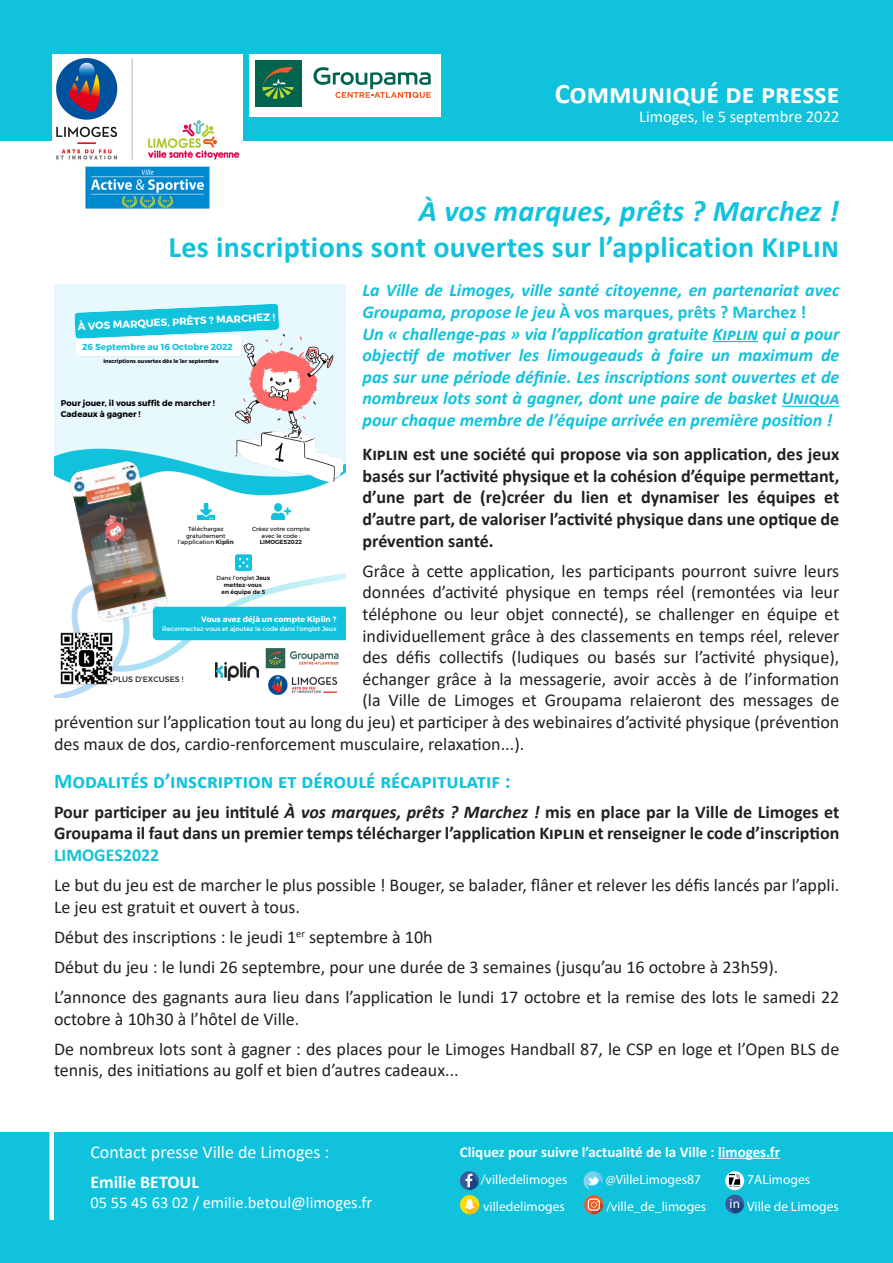
<style>
.page{position:relative;width:893px;height:1263px;background:#fff}
.page>*{position:absolute;margin:0;border:0;box-sizing:border-box;transform-origin:0 0}
.t1{font:700 30px "Calibri";letter-spacing:.01em;color:#10c2dc}
.t2{font:italic 700 30px "Calibri";letter-spacing:.01em;color:#10c2dc}
.t3{font:700 28.5px "Calibri";color:#fff}
.t4{font:700 21px "Calibri";color:#10c2dc}
.t5{font:18px/21.6px "Calibri";color:#231f20}
.t6{font:700 18px/21.6px "Calibri";color:#231f20;text-align:justify}
.t7{font:italic 700 18px/21.6px "Calibri";color:#10c2dc}
.t8{font:18px "Calibri";color:#fff}
.t9{font:700 18px "Calibri";color:#fff}
.t10{font:16.5px "Calibri";color:#fff}
.t11{font:700 15px "Calibri";color:#fff}
.t12{font:13.5px "Myriad Pro";color:#fff}
.t13{font:13.2px "Myriad Pro";color:#fff}
.t14{font:700 10.35px "Montserrat";color:#fff}
.t15{font:700 8.85px "Montserrat";color:#10c2dc}
.t16{font:700 8.4px/11.4px "Montserrat";color:#010101}
.t17{font:700 7.8px "Montserrat";color:#fff}
.t18{font:7.8px "Montserrat";color:#231f20}
.t19{font:6.3px "Montserrat";color:#fff}
.t20{font:5.85px/6.9px "Montserrat";color:#231f20;text-align:center}
.t21{font:700 5.85px/6.9px "Montserrat";color:#231f20;text-align:center}
.t22{font:700 5.4px "Montserrat";color:#010101}
.s1{font-style:normal}
.s2{font-style:italic}
.s3{color:#10c2dc}
.s4{font-weight:700}
.s5{font-weight:400}
</style>
<div class="page">
<hr style="left:713px;top:341px;width:45px;height:1px;background:#10c2dc">
<hr style="left:782px;top:406px;width:57px;height:1px;background:#10c2dc">
<div style="left:0;top:0;width:893px;height:140px;background:#10c2dc"></div>
<div style="left:249px;top:54px;width:192px;height:63px;background:#fff"></div>
<div style="left:255px;top:60px;width:47px;height:47px;background:#00644e"></div>
<svg style="left:262px;top:67px;width:32px;height:32px"></svg>
<svg style="left:313px;top:67px;width:118px;height:31px"></svg>
<img style="left:54px;top:285px;width:291px;height:231px">
<div style="left:78px;top:336px;width:165px;height:22px;background:#e3f1f6;border-radius:4px"></div>
<div style="left:76px;top:335px;width:165px;height:21px;background:#fff;border-radius:4px"></div>
<svg style="left:74px;top:304px;width:205px;height:36px;background:#4bd0e4"></svg>
<img style="left:236px;top:335px;width:107px;height:146px">
<img style="left:271px;top:504px;width:20px;height:16px">
<img style="left:198px;top:504px;width:16px;height:16px">
<img style="left:236px;top:554px;width:15px;height:17px">
<img style="left:61px;top:628px;width:51px;height:63px">
<img style="left:64px;top:457px;width:113px;height:171px">
<div style="left:153px;top:607px;width:192px;height:33px;background:#10c2dc"></div>
<img style="left:215px;top:663px;width:44px;height:17px">
<img style="left:265px;top:648px;width:74px;height:21px">
<img style="left:268px;top:675px;width:70px;height:21px">
<img style="left:52px;top:54px;width:191px;height:106px">
<div style="left:0;top:1132px;width:893px;height:131px;background:#10c2dc"></div>
<hr style="left:50px;top:1113px;width:4px;height:107px;background:#fff">
<hr style="left:718px;top:1158px;width:62px;height:1px;background:#fff">
<svg style="left:460px;top:1171px;width:19px;height:43px"></svg>
<svg style="left:583px;top:1171px;width:20px;height:43px"></svg>
<svg style="left:725px;top:1171px;width:19px;height:19px"></svg>
<img style="left:728px;top:1174px;width:13px;height:14px">
<svg style="left:725px;top:1195px;width:19px;height:18px"></svg>
<img style="left:85px;top:166px;width:125px;height:43px">
<p class="t3" style="left:555px;top:73px;width:286px">Communiqué de presse</p>
<p class="t10" style="left:639px;top:105px;width:202px">Limoges, le 5 septembre 2022</p>
<p class="t2" style="left:419px;top:190px;width:422px">À vos marques, prêts ? Marchez !</p>
<p class="t1" style="left:168px;top:226px;width:672px">Les inscriptions sont ouvertes sur l’application Kiplin</p>
<p class="t7" style="left:362px;top:279px;width:478px">La Ville de Limoges, ville santé citoyenne, en partenariat avec<br>Groupama, propose le jeu <span class="s1">À vos marques, prêts ? Marchez !</span></p>
<p class="t7" style="left:362px;top:322px;width:478px;text-align:justify">Un « challenge-pas » via l’application gratuite Kiplin qui a pour objectif de motiver les limougeauds à faire un maximum de pas sur une période définie. Les inscriptions sont ouvertes et de nombreux lots sont à gagner, dont une paire de basket Uniqua pour chaque membre de l’équipe arrivée en première position !</p>
<p class="t6" style="left:362px;top:443px;width:478px">Kiplin est une société qui propose via son application, des jeux basés sur l’activité physique et la cohésion d’équipe permettant, d’une part de (re)créer du lien et dynamiser les équipes et d’autre part, de valoriser l’activité physique dans une optique de prévention santé.</p>
<p class="t5" style="left:362px;top:559px;width:478px">Grâce à cette application, les participants pourront suivre leurs</p>
<p class="t5" style="left:362px;top:581px;width:478px">données d’activité physique en temps réel (remontées via leur</p>
<p class="t5" style="left:362px;top:603px;width:478px">téléphone ou leur objet connecté), se challenger en équipe et</p>
<p class="t5" style="left:362px;top:624px;width:478px">individuellement grâce à des classements en temps réel, relever</p>
<p class="t5" style="left:362px;top:646px;width:478px">des défis collectifs (ludiques ou basés sur l’activité physique),</p>
<p class="t5" style="left:362px;top:667px;width:478px">échanger grâce à la messagerie, avoir accès à de l’information</p>
<p class="t5" style="left:362px;top:689px;width:478px">(la Ville de Limoges et Groupama relaieront des messages de</p>
<p class="t5" style="left:54px;top:711px;width:787px">prévention sur l’application tout au long du jeu) et participer à des webinaires d’activité physique (prévention</p>
<p class="t5" style="left:54px;top:732px;width:472px">des maux de dos, cardio-renforcement musculaire, relaxation...).</p>
<p class="t4" style="left:54px;top:766px;width:458px">Modalités d’inscription et déroulé récapitulatif :</p>
<p class="t6" style="left:54px;top:801px;width:787px">Pour participer au jeu intitulé <span class="s2">À vos marques, prêts ? Marchez !</span> mis en place par la Ville de Limoges et Groupama il faut dans un premier temps télécharger l’application Kiplin et renseigner le code d’inscription <span class="s3">LIMOGES2022</span></p>
<p class="t5" style="left:54px;top:874px;width:787px">Le but du jeu est de marcher le plus possible ! Bouger, se balader, flâner et relever les défis lancés par l’appli.<br>Le jeu est gratuit et ouvert à tous.</p>
<p class="t5" style="left:54px;top:925px;width:380px">Début des inscriptions : le jeudi 1<sup>er</sup> septembre à 10h</p>
<p class="t5" style="left:54px;top:955px;width:726px">Début du jeu : le lundi 26 septembre, pour une durée de 3 semaines (jusqu’au 16 octobre à 23h59).</p>
<p class="t5" style="left:54px;top:986px;width:787px">L’annonce des gagnants aura lieu dans l’application le lundi 17 octobre et la remise des lots le samedi 22 octobre à 10h30 à l’hôtel de Ville.</p>
<p class="t5" style="left:54px;top:1037px;width:787px">De nombreux lots sont à gagner : des places pour le Limoges Handball 87, le CSP en loge et l’Open BLS de tennis, des initiations au golf et bien d’autres cadeaux...</p>
<p class="t14" style="left:77px;top:320px;width:199px;rotate:-3deg">À VOS MARQUES, PRÊTS ? MARCHEZ !</p>
<p class="t15" style="left:82px;top:342px;width:152px">26 Septembre au 16 Octobre 2022</p>
<p class="t22" style="left:103px;top:358px;width:117px">Inscriptions ouvertes dès le 1er septembre</p>
<p class="t16" style="left:61px;top:397px;width:156px">Pour jouer, il vous suffit de marcher !<br>Cadeaux à gagner !</p>
<p class="t20" style="left:178px;top:525px;width:57px">Téléchargez gratuitement l'application <span class="s4">Kiplin</span></p>
<p class="t20" style="left:252px;top:525px;width:59px">Créez votre compte avec le code :<br><span class="s4">LIMOGES2022</span></p>
<p class="t21" style="left:216px;top:575px;width:55px"><span class="s5">Dans l'onglet</span> Jeux mettez-vous<br>en équipe de 5</p>
<p class="t17" style="left:201px;top:615px;width:137px">Vous avez déjà un compte Kiplin ?</p>
<p class="t19" style="left:162px;top:624px;width:176px">Reconnectez-vous et ajoutez le code dans l'onglet Jeux</p>
<p class="t18" style="left:113px;top:675px;width:72px">PLUS D'EXCUSES !</p>
<p class="t8" style="left:90px;top:1140px;width:240px">Contact presse Ville de Limoges :</p>
<p class="t9" style="left:90px;top:1170px;width:110px">Emilie BETOUL</p>
<p class="t10" style="left:90px;top:1191px;width:283px">05 55 45 63 02 / emilie.betoul@limoges.fr</p>
<p class="t11" style="left:460px;top:1141px;width:322px">Cliquez pour suivre l’actualité de la Ville : limoges.fr</p>
<p class="t12" style="left:606px;top:1171px;width:97px">@VilleLimoges87</p>
<p class="t12" style="left:606px;top:1198px;width:101px">/ville_de_limoges</p>
<p class="t12" style="left:747px;top:1198px;width:93px">Ville de Limoges</p>
<p class="t12" style="left:481px;top:1171px;width:88px">/villedelimoges</p>
<p class="t12" style="left:483px;top:1198px;width:83px">villedelimoges</p>
<p class="t12" style="left:747px;top:1171px;width:65px">7ALimoges</p>
<p class="t13" style="left:730px;top:1195px;width:12px">in</p>
</div>
